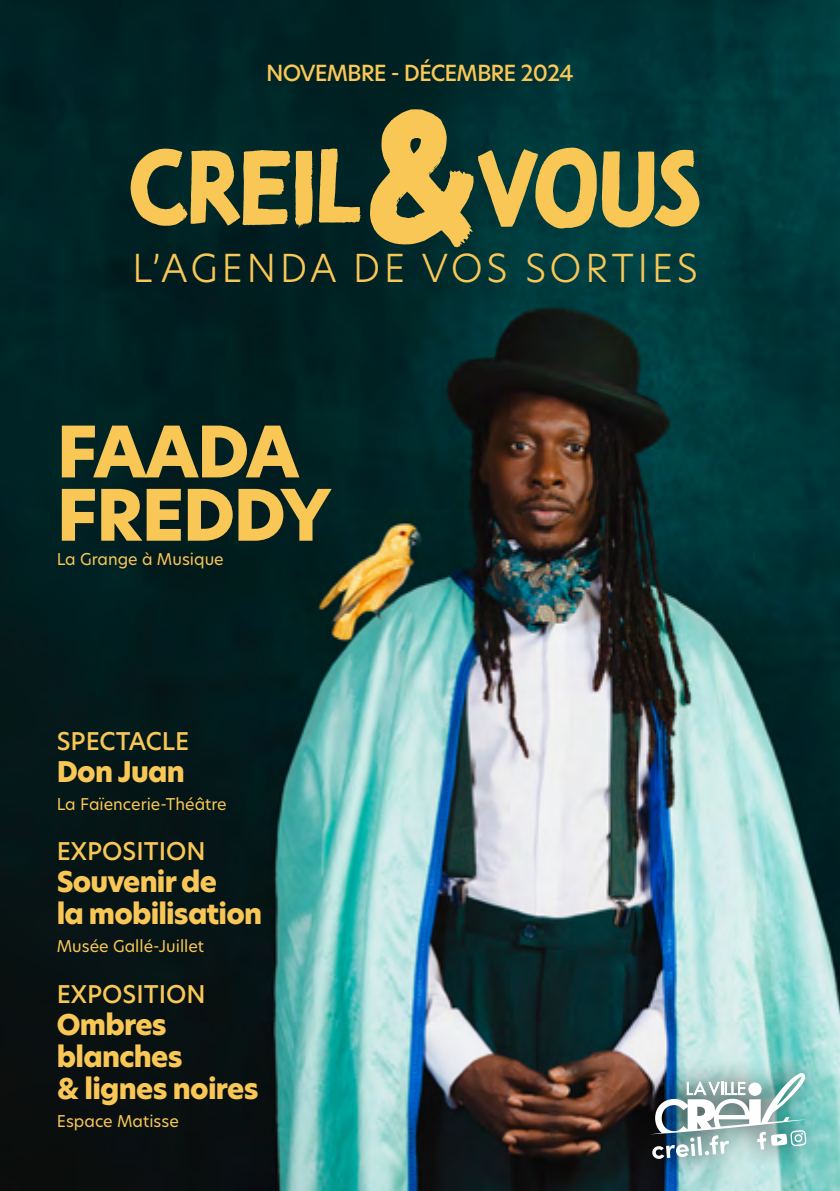
<style>
.page{position:relative;width:840px;height:1191px;background:#fff}
.page>*{position:absolute;margin:0;border:0;box-sizing:border-box;transform-origin:0 0}
.t1{font:800 69.4px/63.2px "New Hero";letter-spacing:-.025em;color:#f9c756}
.t2{font:300 38px "New Hero";letter-spacing:.09em;color:#f9c756}
.t3{font:800 28px/32px "New Hero";letter-spacing:-.025em;color:#f9c756}
.t4{font:500 24px "New Hero";color:#f9c756}
.t5{font:500 21.8px "New Hero";letter-spacing:-.04em;color:#f9c756}
.t6{font:16px "New Hero";color:#f9c756}
</style>
<div class="page">
<img style="left:0;top:0;width:839px;height:1191px">
<svg style="left:130px;top:148px;width:231px;height:80px"></svg>
<svg style="left:370px;top:109px;width:329px;height:138px"></svg>
<div style="left:623px;top:1050px;width:200px;height:132px;background:#000;opacity:.75"></div>
<img style="left:649px;top:1073px;width:157px;height:86px">
<h3 class="t5" style="left:266px;top:58px;width:309px">NOVEMBRE - DÉCEMBRE 2024</h3>
<h2 class="t2" style="left:132px;top:242px;width:566px">L’AGENDA DE VOS SORTIES</h2>
<h1 class="t1" style="left:57px;top:421px;width:276px">FAADA<br>FREDDY</h1>
<p class="t6" style="left:57px;top:548px;width:168px">La Grange à Musique</p>
<h3 class="t4" style="left:57px;top:724px;width:134px">SPECTACLE</h3>
<h3 class="t3" style="left:57px;top:755px;width:129px">Don Juan</h3>
<p class="t6" style="left:57px;top:793px;width:171px">La Faïencerie-Théâtre</p>
<h3 class="t4" style="left:57px;top:835px;width:150px">EXPOSITION</h3>
<h3 class="t3" style="left:57px;top:866px;width:207px">Souvenir de<br>la mobilisation</h3>
<p class="t6" style="left:57px;top:935px;width:149px">Musée Gallé-Juillet</p>
<h3 class="t4" style="left:57px;top:978px;width:150px">EXPOSITION</h3>
<h3 class="t3" style="left:57px;top:1009px;width:203px">Ombres blanches<br>&amp; lignes noires</h3>
<p class="t6" style="left:57px;top:1110px;width:124px">Espace Matisse</p>
</div>
